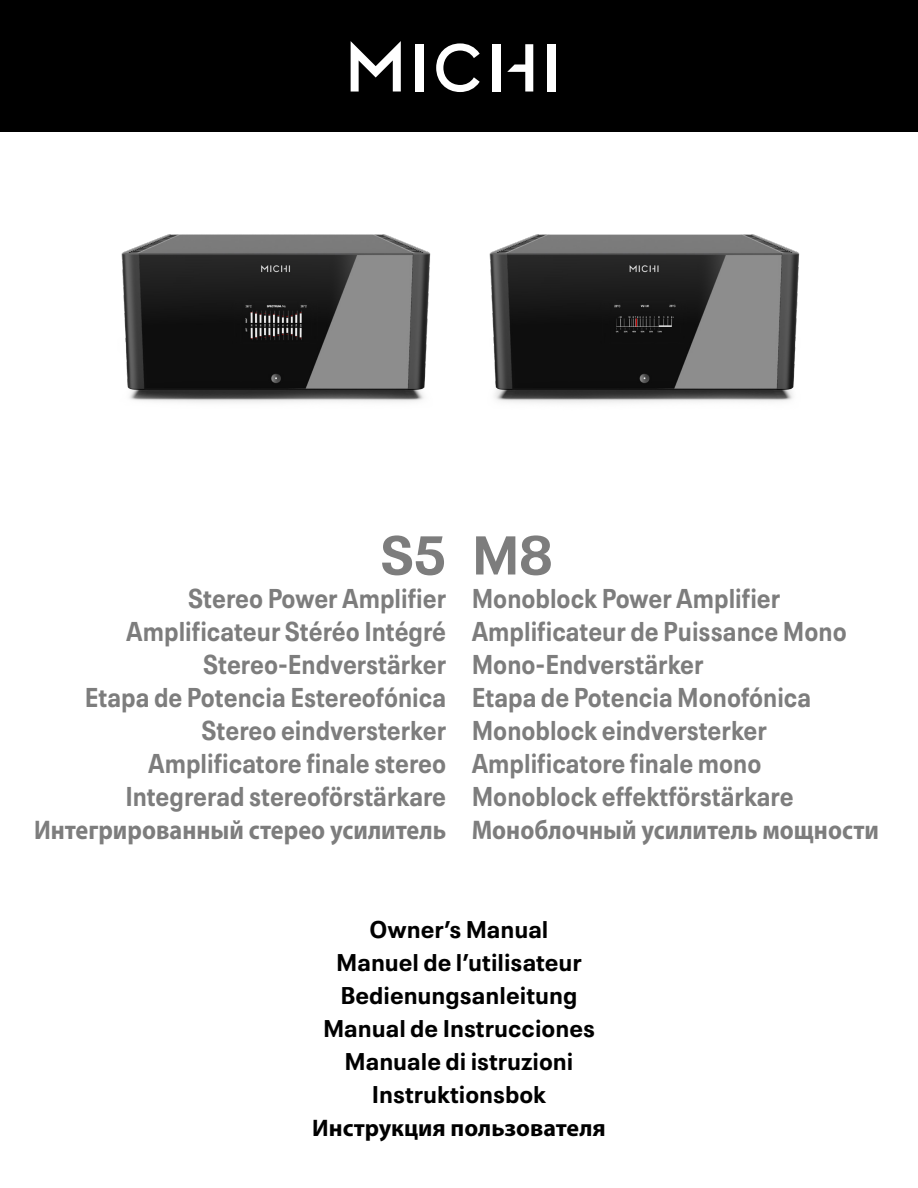
<style>
.page{position:relative;width:918px;height:1188px;background:#fff}
.page>*{position:absolute;margin:0;border:0;box-sizing:border-box;transform-origin:0 0}
.Cover_Model_Number{font:700 54px "Neue Plak Text";color:#7d7d7d}
.Cover_Model_Descrip{font:700 27px "Neue Plak Text";color:#7d7d7d;scale:.9 1}
.Cover_Model_Descrip-2{font:700 27px "Myriad Pro";color:#7d7d7d;scale:.9 1}
.t1{font:700 24px "Neue Plak Text";color:#000}
.t2{font:700 24px "Myriad Pro";color:#000}
</style>
<div class="page">
<div style="left:0;top:0;width:918px;height:132px;background:#000"></div>
<svg style="left:351px;top:41px;width:50px;height:51px"></svg>
<div style="left:415px;top:44px;width:8px;height:48px;background:#fff"></div>
<div style="left:548px;top:44px;width:8px;height:48px;background:#fff"></div>
<svg style="left:436px;top:43px;width:44px;height:49px"></svg>
<div style="left:493px;top:44px;width:8px;height:48px;background:#fff"></div>
<svg style="left:507px;top:44px;width:26px;height:48px"></svg>
<img style="left:121px;top:234px;width:310px;height:169px">
<img style="left:489px;top:234px;width:311px;height:169px">
<p class="Cover_Model_Number" style="left:380px;top:511px;width:67px">S5</p>
<p class="Cover_Model_Descrip" style="left:188px;top:576px;width:288px">Stereo Power Amplifier</p>
<p class="Cover_Model_Descrip" style="left:126px;top:609px;width:357px">Amplificateur Stéréo Intégré</p>
<p class="Cover_Model_Descrip" style="left:203px;top:642px;width:272px">Stereo-Endverstärker</p>
<p class="Cover_Model_Descrip" style="left:85px;top:675px;width:403px">Etapa de Potencia Estereofónica</p>
<p class="Cover_Model_Descrip" style="left:202px;top:708px;width:273px">Stereo eindversterker</p>
<p class="Cover_Model_Descrip" style="left:148px;top:741px;width:333px">Amplificatore finale stereo</p>
<p class="Cover_Model_Descrip" style="left:125px;top:774px;width:358px">Integrerad stereoförstärkare</p>
<p class="Cover_Model_Descrip-2" style="left:34px;top:812px;width:459px">Интегрированный стерео усилитель</p>
<p class="Cover_Model_Number" style="left:472px;top:511px;width:82px">M8</p>
<p class="Cover_Model_Descrip" style="left:472px;top:576px;width:344px">Monoblock Power Amplifier</p>
<p class="Cover_Model_Descrip" style="left:472px;top:609px;width:418px">Amplificateur de Puissance Mono</p>
<p class="Cover_Model_Descrip" style="left:472px;top:642px;width:259px">Mono-Endverstärker</p>
<p class="Cover_Model_Descrip" style="left:472px;top:675px;width:379px">Etapa de Potencia Monofónica</p>
<p class="Cover_Model_Descrip" style="left:472px;top:708px;width:330px">Monoblock eindversterker</p>
<p class="Cover_Model_Descrip" style="left:472px;top:741px;width:323px">Amplificatore finale mono</p>
<p class="Cover_Model_Descrip" style="left:472px;top:774px;width:359px">Monoblock effektförstärkare</p>
<p class="Cover_Model_Descrip-2" style="left:472px;top:812px;width:454px">Моноблочный усилитель мощности</p>
<p class="t1" style="left:370px;top:909px;width:180px">Owner’s Manual</p>
<p class="t1" style="left:336px;top:942px;width:247px">Manuel de l’utilisateur</p>
<p class="t1" style="left:340px;top:975px;width:239px">Bedienungsanleitung</p>
<p class="t1" style="left:323px;top:1008px;width:273px">Manual de Instrucciones</p>
<p class="t1" style="left:345px;top:1041px;width:230px">Manuale di istruzioni</p>
<p class="t1" style="left:372px;top:1074px;width:176px">Instruktionsbok</p>
<p class="t2" style="left:312px;top:1112px;width:295px">Инструкция пользователя</p>
</div>
